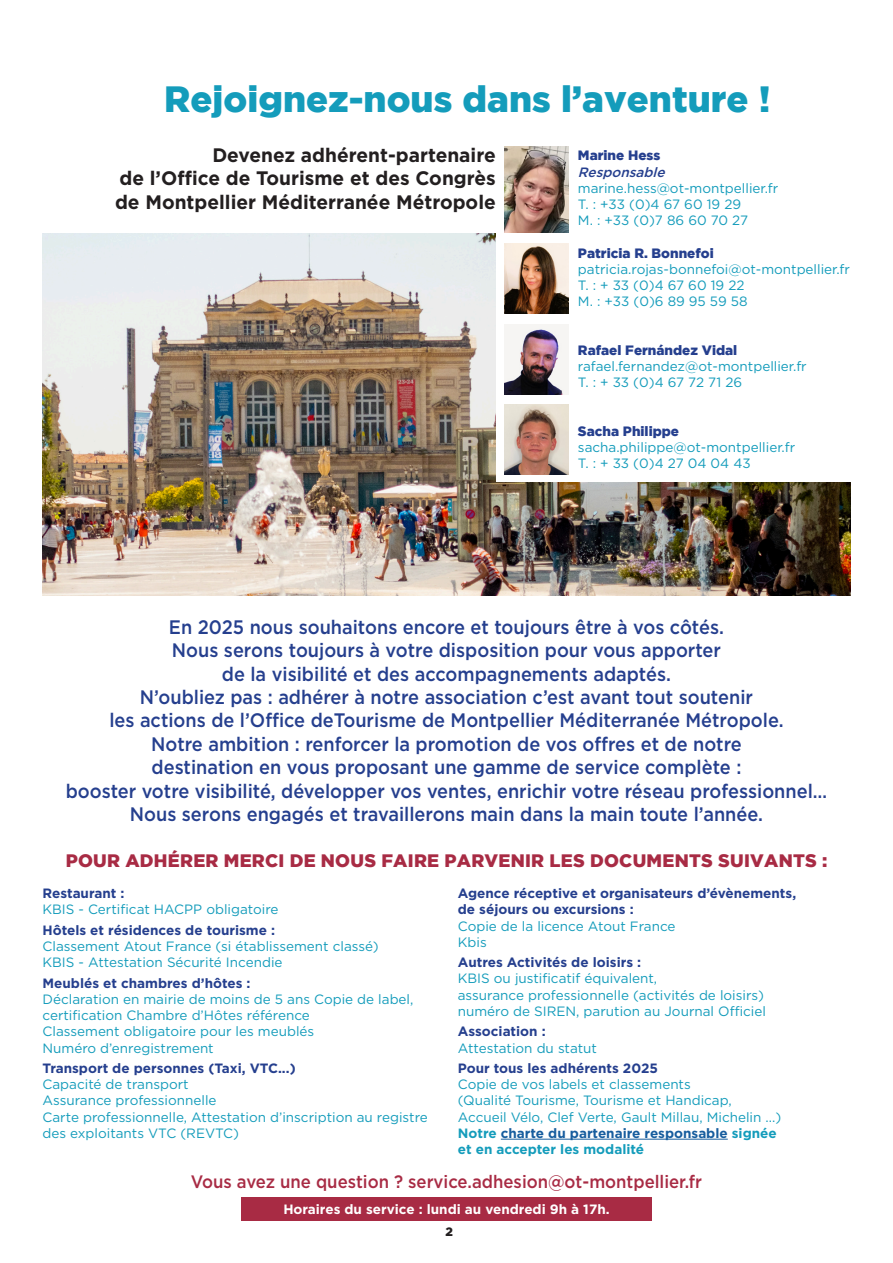
<style>
.page{position:relative;width:893px;height:1263px;background:#fff}
.page>*{position:absolute;margin:0;border:0;box-sizing:border-box;transform-origin:0 0}
.t1{font:900 36.45px "Gotham";color:#149cbb}
.t2{font:500 19.5px "Gotham";color:#253f8e;scale:.93 1}
.t3{font:700 19.5px "Gotham";color:#231f20}
.t4{font:900 18px "Gotham";letter-spacing:.015em;color:#a82b44}
.t5{font:500 18px "Gotham";color:#a82b44;scale:.93 1}
.t6{font:13.5px/16.2px "Gotham";color:#149cbb}
.t7{font:700 13.5px/16.2px "Gotham";color:#253f8e}
.t8{font:700 13.5px/16.2px "Gotham";color:#149cbb}
.t9{font:900 13.5px "Gotham";color:#253f8e}
.t10{font:700 13.5px "Gotham";color:#fff}
.t11{font:italic 500 13.5px "Gotham";color:#253f8e}
.t12{font:900 12px "Gotham";color:#231f20}
.s1{color:#175d9e}
</style>
<div class="page">
<img style="left:43px;top:233px;width:807px;height:362px">
<div style="left:496px;top:225px;width:370px;height:257px;background:#fff"></div>
<img style="left:505px;top:325px;width:63px;height:69px">
<img style="left:505px;top:404px;width:63px;height:70px">
<img style="left:505px;top:243px;width:63px;height:70px">
<img style="left:505px;top:147px;width:63px;height:85px">
<div style="left:241px;top:1197px;width:411px;height:24px;background:#a82b44"></div>
<hr style="left:501px;top:1139px;width:227px;height:1px;background:#175d9e">
<p class="t1" style="left:164px;top:78px;width:608px">Rejoignez-nous dans l’aventure !</p>
<p class="t3" style="left:212px;top:142px;width:285px">Devenez adhérent-partenaire</p>
<p class="t3" style="left:120px;top:165px;width:378px">de l’Office de Tourisme et des Congrès</p>
<p class="t3" style="left:115px;top:189px;width:382px">de Montpellier Méditerranée Métropole</p>
<p class="t9" style="left:578px;top:148px;width:84px">Marine Hess</p>
<p class="t11" style="left:578px;top:163px;width:93px">Responsable</p>
<p class="t6" style="left:578px;top:180px;width:202px">marine.hess@ot-montpellier.fr</p>
<p class="t6" style="left:578px;top:196px;width:165px">T. : +33 (0)4 67 60 19 29</p>
<p class="t6" style="left:578px;top:212px;width:172px">M. : +33 (0)7 86 60 70 27</p>
<p class="t9" style="left:578px;top:245px;width:137px">Patricia R. Bonnefoi</p>
<p class="t6" style="left:578px;top:261px;width:274px">patricia.rojas-bonnefoi@ot-montpellier.fr</p>
<p class="t6" style="left:578px;top:277px;width:168px">T. : + 33 (0)4 67 60 19 22</p>
<p class="t6" style="left:578px;top:293px;width:171px">M. : +33 (0)6 89 95 59 58</p>
<p class="t9" style="left:578px;top:342px;width:161px">Rafael Fernández Vidal</p>
<p class="t6" style="left:578px;top:358px;width:230px">rafael.fernandez@ot-montpellier.fr</p>
<p class="t6" style="left:578px;top:374px;width:166px">T. : + 33 (0)4 67 72 71 26</p>
<p class="t9" style="left:578px;top:423px;width:103px">Sacha Philippe</p>
<p class="t6" style="left:578px;top:439px;width:219px">sacha.philippe@ot-montpellier.fr</p>
<p class="t6" style="left:578px;top:455px;width:174px">T. : + 33 (0)4 27 04 04 43</p>
<p class="t2" style="left:169px;top:614px;width:598px">En 2025 nous souhaitons encore et toujours être à vos côtés.</p>
<p class="t2" style="left:172px;top:637px;width:592px">Nous serons toujours à votre disposition pour vous apporter</p>
<p class="t2" style="left:222px;top:661px;width:484px">de la visibilité et des accompagnements adaptés.</p>
<p class="t2" style="left:140px;top:684px;width:661px">N’oubliez pas : adhérer à notre association c’est avant tout soutenir</p>
<p class="t2" style="left:109px;top:708px;width:727px">les actions de l’Office deTourisme de Montpellier Méditerranée Métropole.</p>
<p class="t2" style="left:151px;top:731px;width:637px">Notre ambition : renforcer la promotion de vos offres et de notre</p>
<p class="t2" style="left:152px;top:754px;width:636px">destination en vous proposant une gamme de service complète :</p>
<p class="t2" style="left:66px;top:778px;width:820px">booster votre visibilité, développer vos ventes, enrichir votre réseau professionnel…</p>
<p class="t2" style="left:130px;top:801px;width:682px">Nous serons engagés et travaillerons main dans la main toute l’année.</p>
<p class="t4" style="left:66px;top:850px;width:763px">POUR ADHÉRER MERCI DE NOUS FAIRE PARVENIR LES DOCUMENTS SUIVANTS :</p>
<p class="t7" style="left:43px;top:885px;width:83px">Restaurant :</p>
<p class="t6" style="left:43px;top:901px;width:238px">KBIS - Certificat HACPP obligatoire</p>
<p class="t7" style="left:43px;top:922px;width:234px">Hôtels et résidences de tourisme :</p>
<p class="t6" style="left:43px;top:938px;width:338px">Classement Atout France (si établissement classé)</p>
<p class="t6" style="left:43px;top:954px;width:242px">KBIS - Attestation Sécurité Incendie</p>
<p class="t7" style="left:43px;top:975px;width:210px">Meublés et chambres d’hôtes :</p>
<p class="t6" style="left:43px;top:991px;width:372px">Déclaration en mairie de moins de 5 ans Copie de label, certification Chambre d’Hôtes référence</p>
<p class="t6" style="left:43px;top:1023px;width:273px">Classement obligatoire pour les meublés</p>
<p class="t6" style="left:43px;top:1039px;width:173px">Numéro d’enregistrement</p>
<p class="t7" style="left:43px;top:1060px;width:255px">Transport de personnes (Taxi, VTC...)</p>
<p class="t6" style="left:43px;top:1076px;width:148px">Capacité de transport</p>
<p class="t6" style="left:43px;top:1092px;width:176px">Assurance professionnelle</p>
<p class="t6" style="left:43px;top:1108px;width:387px">Carte professionnelle, Attestation d’inscription au registre des exploitants VTC (REVTC)</p>
<p class="t7" style="left:458px;top:885px;width:340px">Agence réceptive et organisateurs d’évènements, de séjours ou excursions :</p>
<p class="t6" style="left:458px;top:917px;width:219px">Copie de la licence Atout France</p>
<p class="t6" style="left:458px;top:934px;width:30px">Kbis</p>
<p class="t7" style="left:458px;top:954px;width:185px">Autres Activités de loisirs :</p>
<p class="t6" style="left:458px;top:970px;width:310px">KBIS ou justificatif équivalent,<br>assurance professionnelle (activités de loisirs) numéro de SIREN, parution au Journal Officiel</p>
<p class="t7" style="left:458px;top:1023px;width:89px">Association :</p>
<p class="t6" style="left:458px;top:1039px;width:141px">Attestation du statut</p>
<p class="t7" style="left:458px;top:1060px;width:202px">Pour tous les adhérents 2025</p>
<p class="t6" style="left:458px;top:1076px;width:325px">Copie de vos labels et classements<br>(Qualité Tourisme, Tourisme et Handicap,<br>Accueil Vélo, Clef Verte, Gault Millau, Michelin ...)</p>
<p class="t8" style="left:458px;top:1125px;width:320px">Notre <span class="s1">charte du partenaire responsable</span> signée et en accepter les modalité</p>
<p class="t5" style="left:191px;top:1170px;width:551px">Vous avez une question ? service.adhesion@ot-montpellier.fr</p>
<p class="t10" style="left:283px;top:1201px;width:328px">Horaires du service : lundi au vendredi 9h à 17h.</p>
<p class="t12" style="left:446px;top:1224px;width:9px">2</p>
</div>
